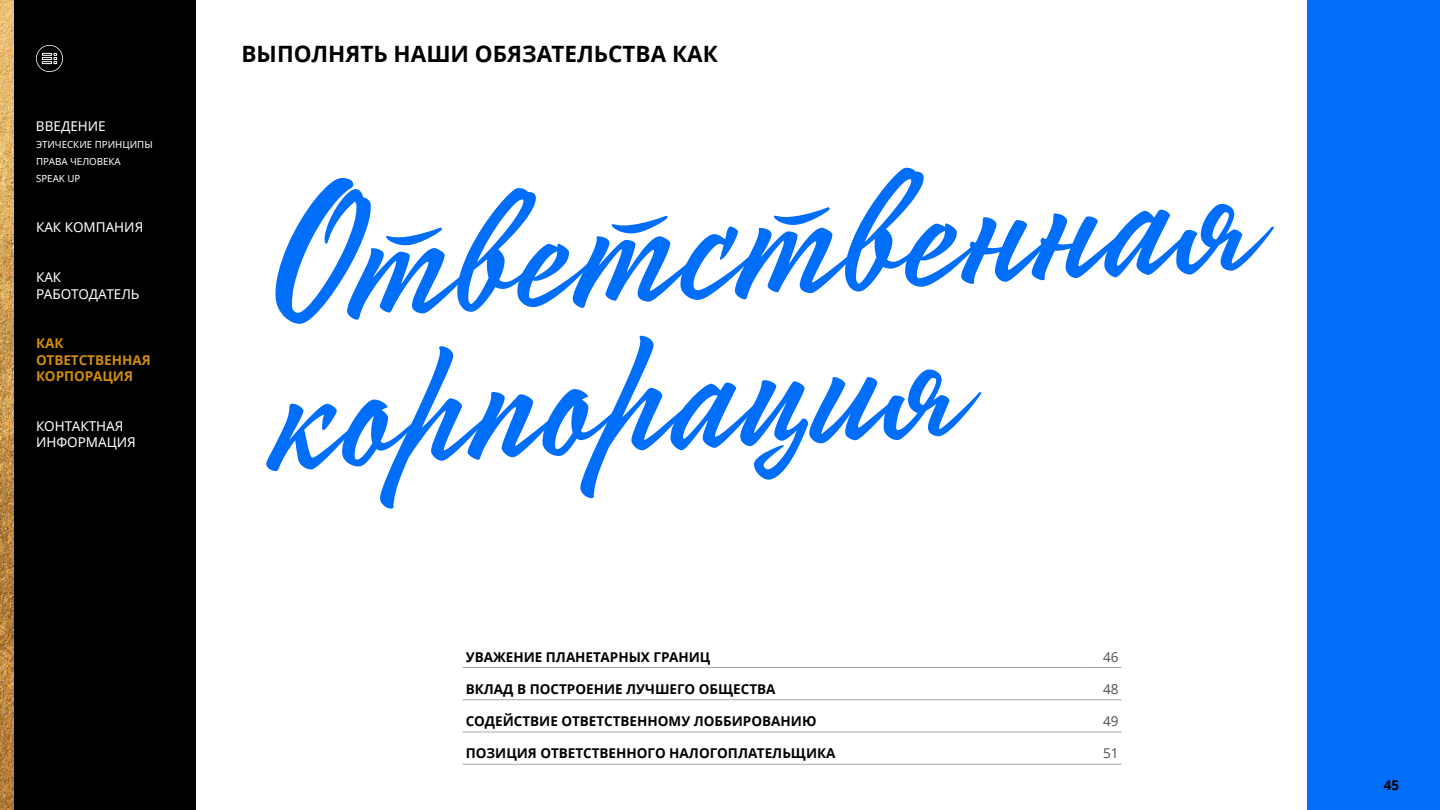
<style>
.page{position:relative;width:1440px;height:810px;background:#fff}
.page>*{position:absolute;margin:0;border:0;box-sizing:border-box;transform-origin:0 0}
.t1{font:187.5px/150px "Mojito Web";color:#006ef9}
.t2{font:700 22.5px "Noto Sans";color:#000}
.t3{font:700 13.5px "Noto Sans";color:#000}
.t4{font:13.5px/16.2px "Noto Sans";color:#fff}
.t5{font:700 13.5px/16.2px "Noto Sans";color:#d18c0d}
.t6{font:13.5px "Noto Sans";color:#565655}
.t7{font:9.75px/17.2px "Noto Sans";color:#fff}
</style>
<div class="page">
<div style="left:1307px;top:0;width:133px;height:810px;background:#006ef9"></div>
<div style="left:14px;top:0;width:182px;height:810px;background:#000"></div>
<img style="left:0;top:0;width:14px;height:810px">
<hr style="left:463px;top:732px;width:625px;height:1px;background:#a6a8a8">
<hr style="left:1088px;top:732px;width:34px;height:1px;background:#a6a8a8">
<hr style="left:463px;top:764px;width:625px;height:1px;background:#a6a8a8">
<hr style="left:1088px;top:764px;width:34px;height:1px;background:#a6a8a8">
<hr style="left:463px;top:667px;width:625px;height:1px;background:#a6a8a8">
<hr style="left:1088px;top:667px;width:34px;height:1px;background:#a6a8a8">
<hr style="left:463px;top:700px;width:625px;height:1px;background:#a6a8a8">
<hr style="left:1088px;top:700px;width:34px;height:1px;background:#a6a8a8">
<svg style="left:36px;top:45px;width:27px;height:27px"></svg>
<p class="t4" style="left:36px;top:117px;width:71px">ВВЕДЕНИЕ</p>
<p class="t7" style="left:36px;top:136px;width:118px">ЭТИЧЕСКИЕ ПРИНЦИПЫ<br>ПРАВА ЧЕЛОВЕКА<br>SPEAK UP</p>
<p class="t4" style="left:36px;top:219px;width:109px">КАК КОМПАНИЯ</p>
<p class="t4" style="left:36px;top:269px;width:105px">КАК<br>РАБОТОДАТЕЛЬ</p>
<p class="t5" style="left:36px;top:335px;width:116px">КАК<br>ОТВЕТСТВЕННАЯ<br>КОРПОРАЦИЯ</p>
<p class="t4" style="left:36px;top:417px;width:101px">КОНТАКТНАЯ<br>ИНФОРМАЦИЯ</p>
<h2 class="t2" style="left:242px;top:37px;width:478px">ВЫПОЛНЯТЬ НАШИ ОБЯЗАТЕЛЬСТВА КАК</h2>
<h1 class="t1" style="left:251px;top:184px;width:1000px;rotate:-3deg">Ответственная корпорация</h1>
<p class="t3" style="left:466px;top:647px;width:246px">УВАЖЕНИЕ ПЛАНЕТАРНЫХ ГРАНИЦ</p>
<p class="t6" style="left:1103px;top:648px;width:17px">46</p>
<p class="t3" style="left:466px;top:679px;width:311px">ВКЛАД В ПОСТРОЕНИЕ ЛУЧШЕГО ОБЩЕСТВА</p>
<p class="t6" style="left:1103px;top:680px;width:17px">48</p>
<p class="t3" style="left:466px;top:712px;width:352px">СОДЕЙСТВИЕ ОТВЕТСТВЕННОМУ ЛОББИРОВАНИЮ</p>
<p class="t6" style="left:1103px;top:712px;width:17px">49</p>
<p class="t3" style="left:466px;top:744px;width:371px">ПОЗИЦИЯ ОТВЕТСТВЕННОГО НАЛОГОПЛАТЕЛЬЩИКА</p>
<p class="t6" style="left:1103px;top:744px;width:17px">51</p>
<p class="t3" style="left:1384px;top:776px;width:17px">45</p>
</div>
